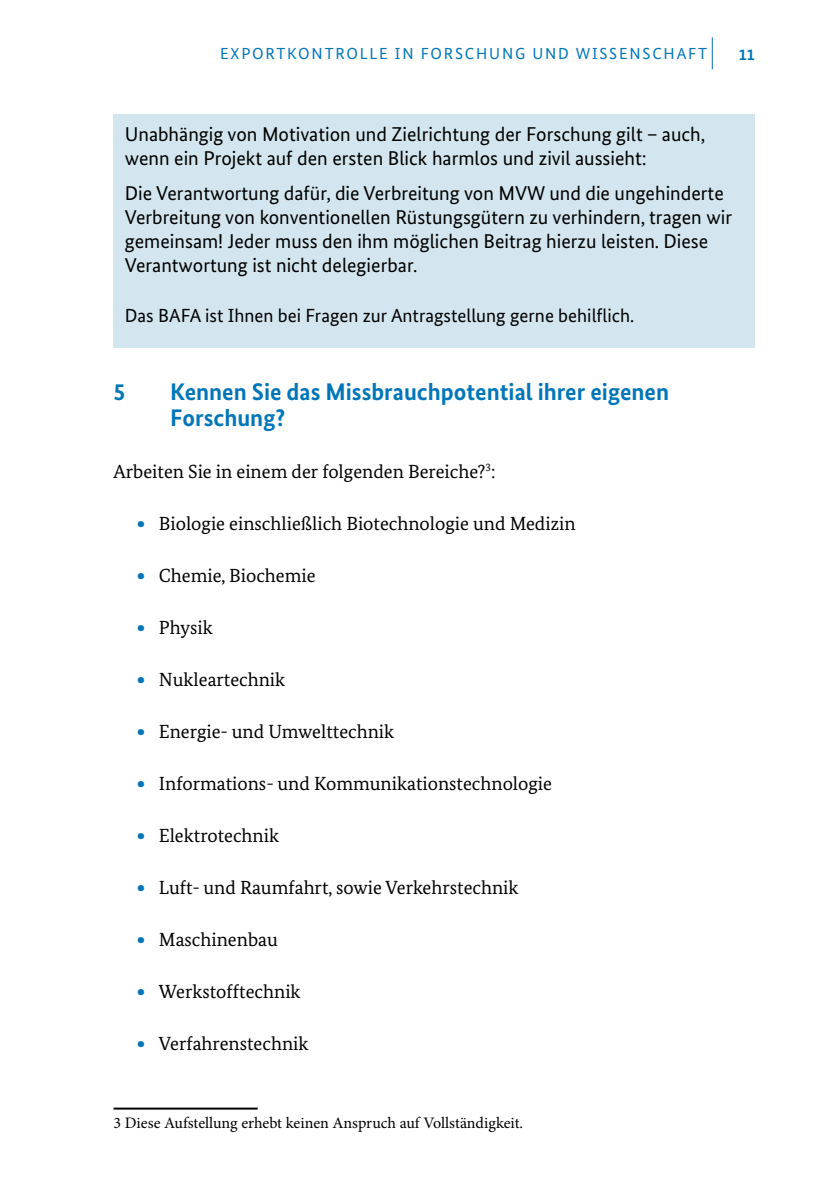
<style>
.page{position:relative;width:840px;height:1191px;background:#fff}
.page>*{position:absolute;margin:0;border:0;box-sizing:border-box;transform-origin:0 0}
.t1{font:700 24px/26px "Bundes Sans";color:#0076b8}
.t2{font:20px/24px "Bundes Sans";color:#000}
.t3{font:19px "Bundes Serif";color:#000}
.t4{font:19px "Bundes Sans";color:#000}
.t5{font:16px "Minion Pro";letter-spacing:-.005em;color:#000}
.t6{font:16px "Bundes Sans";letter-spacing:.11em;color:#0076b8}
.t7{font:700 16px "Bundes Sans";color:#0076b8}
.s1{font-size:30px;color:#0076b8}
</style>
<div class="page">
<hr style="left:711px;top:37px;width:1px;height:32px;background:#0076b8">
<div style="left:113px;top:114px;width:641px;height:233px;background:#d3e6ef"></div>
<hr style="left:113px;top:1107px;width:144px;height:2px;background:#000">
<p class="t6" style="left:220px;top:44px;width:488px">EXPORTKONTROLLE IN FORSCHUNG UND WISSENSCHAFT</p>
<p class="t7" style="left:738px;top:44px;width:17px">11</p>
<p class="t2" style="left:125px;top:122px;width:581px">Unabhängig von Motivation und Zielrichtung der Forschung gilt – auch, wenn ein Projekt auf den ersten Blick harmlos und zivil aussieht:</p>
<p class="t2" style="left:125px;top:181px;width:608px">Die Verantwortung dafür, die Verbreitung von MVW und die ungehinderte Verbreitung von konventionellen Rüstungsgütern zu verhindern, tragen wir gemeinsam! Jeder muss den ihm möglichen Beitrag hierzu leisten. Diese Verantwortung ist nicht delegierbar.</p>
<p class="t4" style="left:125px;top:303px;width:510px">Das BAFA ist Ihnen bei Fragen zur Antragstellung gerne behilflich.</p>
<p class="t1" style="left:113px;top:378px;width:13px">5</p>
<p class="t1" style="left:170px;top:378px;width:500px">Kennen Sie das Missbrauchpotential ihrer eigenen<br>Forschung?</p>
<p class="t3" style="left:113px;top:459px;width:383px">Arbeiten Sie in einem der folgenden Bereiche?<sup>3</sup>:</p>
<p class="t3" style="left:136px;top:511px;width:440px"><span class="s1">•</span> Biologie einschließlich Biotechnologie und Medizin</p>
<p class="t3" style="left:136px;top:563px;width:181px"><span class="s1">•</span> Chemie, Biochemie</p>
<p class="t3" style="left:136px;top:615px;width:78px"><span class="s1">•</span> Physik</p>
<p class="t3" style="left:136px;top:667px;width:150px"><span class="s1">•</span> Nukleartechnik</p>
<p class="t3" style="left:136px;top:719px;width:259px"><span class="s1">•</span> Energie- und Umwelttechnik</p>
<p class="t3" style="left:136px;top:771px;width:417px"><span class="s1">•</span> Informations- und Kommunikationstechnologie</p>
<p class="t3" style="left:136px;top:823px;width:144px"><span class="s1">•</span> Elektrotechnik</p>
<p class="t3" style="left:136px;top:875px;width:384px"><span class="s1">•</span> Luft- und Raumfahrt, sowie Verkehrstechnik</p>
<p class="t3" style="left:136px;top:927px;width:143px"><span class="s1">•</span> Maschinenbau</p>
<p class="t3" style="left:136px;top:979px;width:166px"><span class="s1">•</span> Werkstofftechnik</p>
<p class="t3" style="left:136px;top:1031px;width:174px"><span class="s1">•</span> Verfahrenstechnik</p>
<p class="t5" style="left:113px;top:1112px;width:411px">3 Diese Aufstellung erhebt keinen Anspruch auf Vollständigkeit.</p>
</div>
